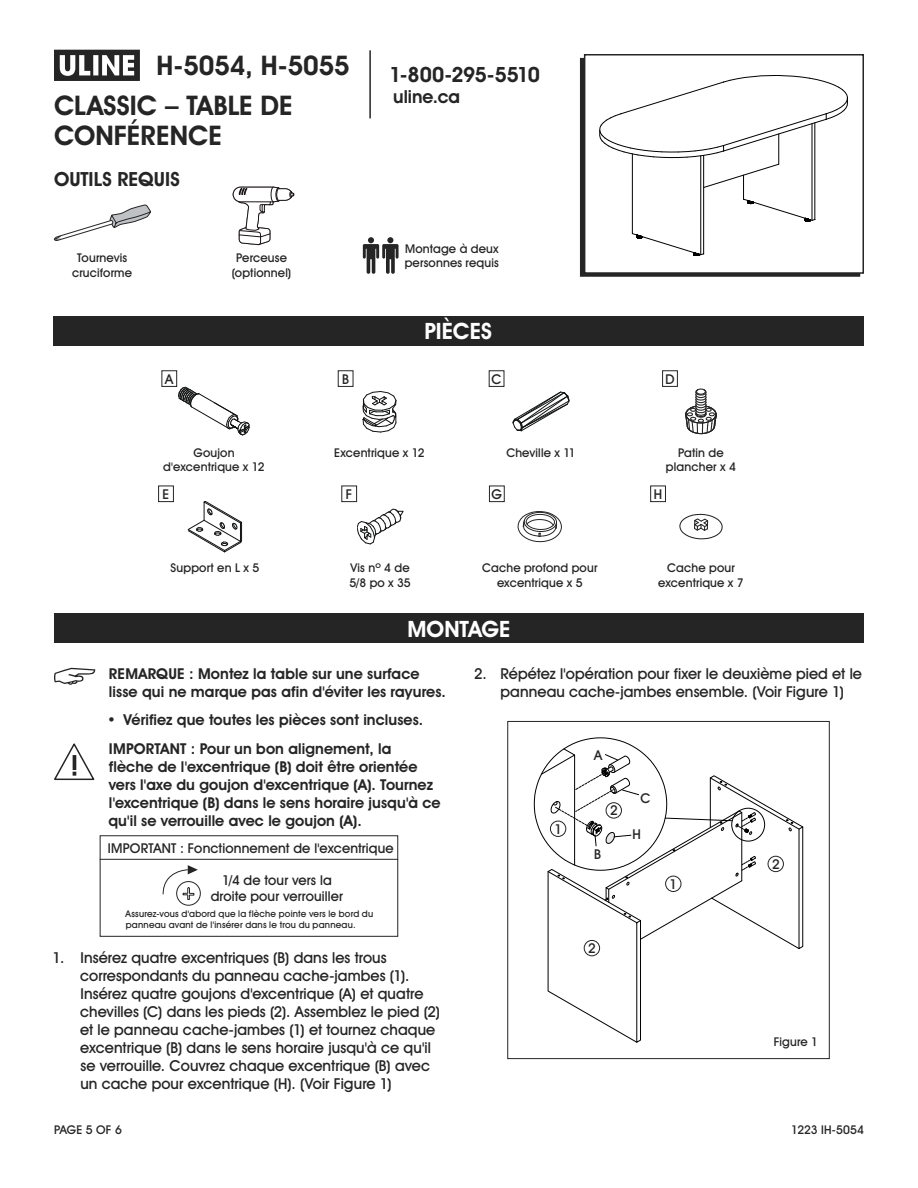
<style>
.page{position:relative;width:918px;height:1188px;background:#fff}
.page>*{position:absolute;margin:0;border:0;box-sizing:border-box;transform-origin:0 0}
.t1{font:700 27px/30px "Uline Two Knine";color:#252525}
.t2{font:700 22.5px "Uline Two Knine";color:#fff}
.t3{font:700 21px "Uline Two Knine";letter-spacing:-.02em;color:#252525}
.t4{font:700 19.5px "Uline Two Knine";letter-spacing:.005em;color:#252525}
.t5{font:700 18px "Uline Two Knine";color:#252525}
.t6{font:15px/18px "Uline Two Knine";letter-spacing:.005em;color:#252525}
.t7{font:700 15px/18px "Uline Two Knine";letter-spacing:.005em;color:#252525}
.t8{font:13.5px/16.2px "Uline Two Knine";letter-spacing:.01em;color:#252525;text-align:center}
.t9{font:12px/14.4px "Uline Two Knine";letter-spacing:.015em;color:#252525;text-align:center}
.t10{font:9.15px/10.5px "Uline Two Knine";letter-spacing:.02em;color:#252525}
</style>
<div class="page">
<hr style="left:369px;top:50px;width:2px;height:68px;background:#252525">
<svg style="left:54px;top:50px;width:86px;height:31px"></svg>
<svg style="left:54px;top:668px;width:41px;height:17px"></svg>
<svg style="left:54px;top:743px;width:40px;height:37px"></svg>
<div style="left:580px;top:58px;width:280px;height:219px;border:2px solid #252525"></div>
<div style="left:585px;top:55px;width:278px;height:218px;background:#fff"></div>
<div style="left:584px;top:54px;width:280px;height:220px;border:2px solid #252525"></div>
<svg style="left:54px;top:204px;width:97px;height:37px"></svg>
<div style="left:53px;top:316px;width:810px;height:30px;background:#252525"></div>
<div style="left:54px;top:613px;width:810px;height:30px;background:#252525"></div>
<div style="left:162px;top:370px;width:15px;height:17px;border:1px solid #252525"></div>
<div style="left:341px;top:486px;width:16px;height:16px;border:1px solid #252525"></div>
<div style="left:489px;top:486px;width:16px;height:16px;border:1px solid #252525"></div>
<div style="left:650px;top:486px;width:16px;height:16px;border:1px solid #252525"></div>
<div style="left:338px;top:370px;width:15px;height:17px;border:1px solid #252525"></div>
<div style="left:489px;top:370px;width:15px;height:17px;border:1px solid #252525"></div>
<div style="left:662px;top:370px;width:16px;height:17px;border:1px solid #252525"></div>
<div style="left:158px;top:486px;width:16px;height:16px;border:1px solid #252525"></div>
<div style="left:100px;top:835px;width:298px;height:102px;border:1px solid #252525"></div>
<hr style="left:100px;top:859px;width:298px;height:1px;background:#252525">
<div style="left:176px;top:881px;width:25px;height:25px;border:1px solid #252525;border-radius:50%"></div>
<svg style="left:162px;top:865px;width:36px;height:35px"></svg>
<svg style="left:534px;top:737px;width:269px;height:306px"></svg>
<div style="left:584px;top:940px;width:16px;height:16px;border:1px solid #242426;border-radius:50%"></div>
<div style="left:550px;top:821px;width:16px;height:16px;border:1px solid #242426;border-radius:50%"></div>
<div style="left:665px;top:876px;width:16px;height:16px;border:1px solid #242426;border-radius:50%"></div>
<div style="left:606px;top:802px;width:16px;height:17px;border:1px solid #242426;border-radius:50%"></div>
<div style="left:768px;top:856px;width:16px;height:16px;border:1px solid #242426;border-radius:50%"></div>
<div style="left:507px;top:721px;width:323px;height:338px;border:1px solid #252525"></div>
<svg style="left:178px;top:387px;width:71px;height:49px"></svg>
<svg style="left:362px;top:391px;width:35px;height:42px"></svg>
<svg style="left:512px;top:392px;width:57px;height:40px"></svg>
<svg style="left:685px;top:388px;width:32px;height:46px"></svg>
<svg style="left:188px;top:501px;width:54px;height:52px"></svg>
<svg style="left:357px;top:509px;width:46px;height:35px"></svg>
<svg style="left:518px;top:511px;width:44px;height:31px"></svg>
<svg style="left:599px;top:75px;width:249px;height:181px"></svg>
<svg style="left:679px;top:514px;width:44px;height:25px"></svg>
<svg style="left:363px;top:237px;width:36px;height:37px"></svg>
<svg style="left:233px;top:187px;width:61px;height:58px"></svg>
<h1 class="t1" style="left:157px;top:50px;width:195px">H-5054, H-5055</h1>
<h1 class="t1" style="left:54px;top:90px;width:240px">CLASSIC – TABLE DE<br>CONFÉRENCE</h1>
<h3 class="t4" style="left:54px;top:167px;width:127px">OUTILS REQUIS</h3>
<p class="t9" style="left:72px;top:251px;width:62px">Tournevis cruciforme</p>
<p class="t9" style="left:232px;top:251px;width:61px">Perceuse (optionnel)</p>
<h3 class="t3" style="left:389px;top:62px;width:152px">1-800-295-5510</h3>
<p class="t5" style="left:393px;top:86px;width:68px">uline.ca</p>
<p class="t9" style="left:405px;top:241px;width:96px;text-align:left">Montage à deux personnes requis</p>
<h2 class="t2" style="left:424px;top:318px;width:69px">PIÈCES</h2>
<p class="t8" style="left:165px;top:371px;width:10px">A</p>
<p class="t8" style="left:342px;top:371px;width:8px">B</p>
<p class="t8" style="left:492px;top:371px;width:12px">C</p>
<p class="t8" style="left:665px;top:371px;width:11px">D</p>
<p class="t9" style="left:163px;top:445px;width:103px">Goujon d'excentrique x 12</p>
<p class="t9" style="left:334px;top:445px;width:92px">Excentrique x 12</p>
<p class="t9" style="left:506px;top:445px;width:71px">Cheville x 11</p>
<p class="t9" style="left:666px;top:445px;width:71px">Patin de plancher x 4</p>
<p class="t8" style="left:163px;top:486px;width:8px">E</p>
<p class="t8" style="left:346px;top:486px;width:8px">F</p>
<p class="t8" style="left:492px;top:486px;width:12px">G</p>
<p class="t8" style="left:654px;top:486px;width:10px">H</p>
<p class="t9" style="left:171px;top:561px;width:90px">Support en L x 5</p>
<p class="t9" style="left:349px;top:561px;width:63px;text-align:left">Vis nº 4 de<br>5/8 po x 35</p>
<p class="t9" style="left:482px;top:561px;width:117px">Cache profond pour excentrique x 5</p>
<p class="t9" style="left:658px;top:561px;width:87px">Cache pour excentrique x 7</p>
<h2 class="t2" style="left:407px;top:615px;width:105px">MONTAGE</h2>
<p class="t7" style="left:109px;top:664px;width:338px">REMARQUE : Montez la table sur une surface lisse qui ne marque pas afin d'éviter les rayures.</p>
<p class="t7" style="left:107px;top:705px;width:317px;line-height:28.8px">• Vérifiez que toutes les pièces sont incluses.<br>IMPORTANT : Pour un bon alignement, la</p>
<p class="t7" style="left:108px;top:758px;width:334px">flèche de l'excentrique (B) doit être orientée vers l'axe du goujon d'excentrique (A). Tournez l'excentrique (B) dans le sens horaire jusqu'à ce qu'il se verrouille avec le goujon (A).</p>
<p class="t8" style="left:108px;top:840px;width:287px">IMPORTANT : Fonctionnement de l'excentrique</p>
<p class="t8" style="left:211px;top:871px;width:134px">1/4 de tour vers la droite pour verrouiller</p>
<p class="t10" style="left:126px;top:908px;width:249px">Assurez-vous d'abord que la flèche pointe vers le bord du panneau avant de l'insérer dans le trou du panneau.</p>
<p class="t6" style="left:80px;top:948px;width:362px;text-indent:-28px">1. Insérez quatre excentriques (B) dans les trous correspondants du panneau cache-jambes (1).<br>Insérez quatre goujons d'excentrique (A) et quatre chevilles (C) dans les pieds (2). Assemblez le pied (2) et le panneau cache-jambes (1) et tournez chaque excentrique (B) dans le sens horaire jusqu'à ce qu'il se verrouille. Couvrez chaque excentrique (B) avec un cache pour excentrique (H). (Voir Figure 1)</p>
<p class="t6" style="left:474px;top:664px;width:389px;text-align:center">2. Répétez l'opération pour fixer le deuxième pied et le panneau cache-jambes ensemble. (Voir Figure 1)</p>
<p class="t8" style="left:555px;top:821px;width:9px">1</p>
<p class="t8" style="left:594px;top:747px;width:10px">A</p>
<p class="t8" style="left:610px;top:802px;width:9px">2</p>
<p class="t8" style="left:594px;top:845px;width:8px">B</p>
<p class="t8" style="left:640px;top:790px;width:12px">C</p>
<p class="t8" style="left:632px;top:826px;width:10px">H</p>
<p class="t8" style="left:670px;top:876px;width:9px">1</p>
<p class="t8" style="left:588px;top:940px;width:9px">2</p>
<p class="t8" style="left:772px;top:856px;width:9px">2</p>
<p class="t9" style="left:774px;top:1034px;width:46px">Figure 1</p>
<p class="t9" style="left:54px;top:1122px;width:69px">PAGE 5 OF 6</p>
<p class="t9" style="left:791px;top:1122px;width:74px">1223 IH-5054</p>
</div>
